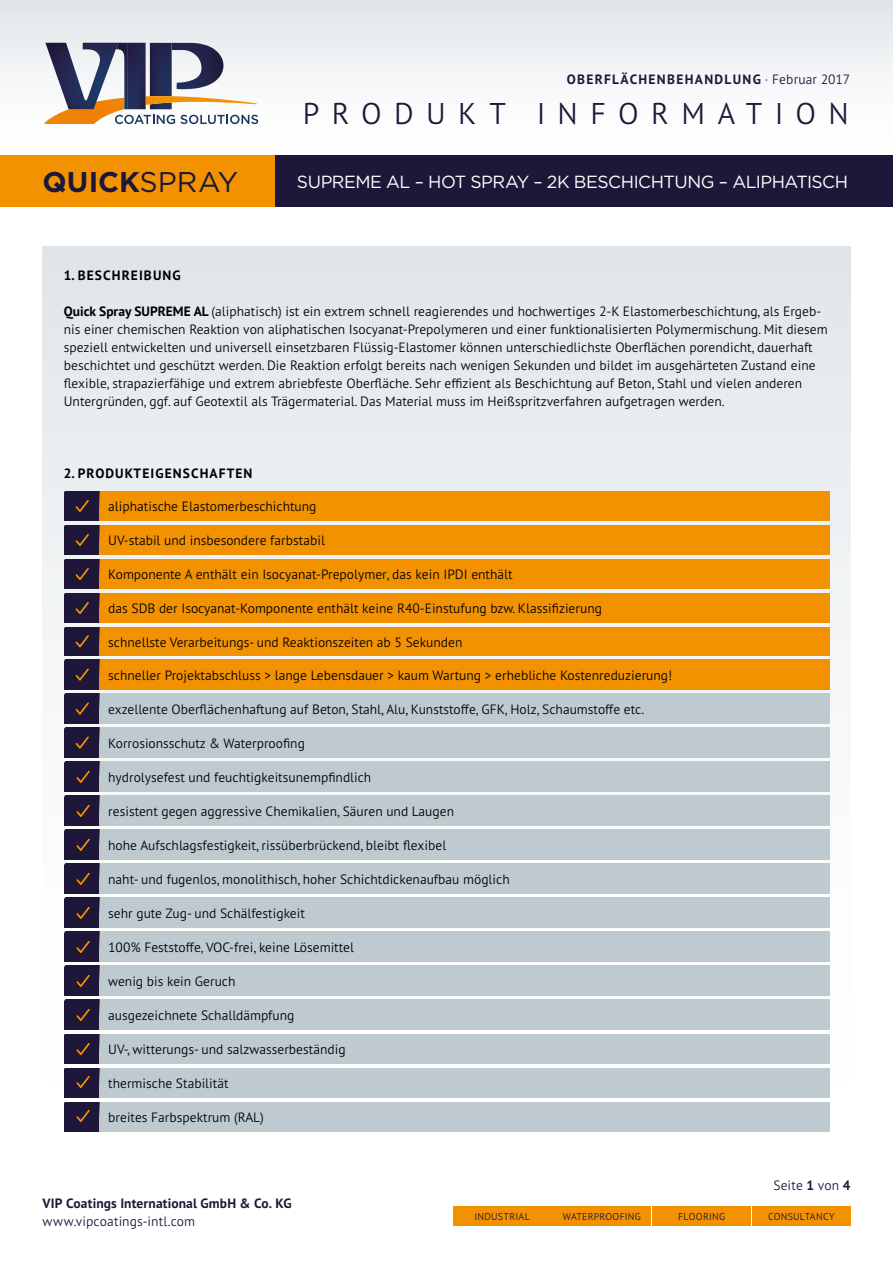
<style>
.page{position:relative;width:893px;height:1263px;background:#fff}
.page>*{position:absolute;margin:0;border:0;box-sizing:border-box;transform-origin:0 0}
.t1{font:300 30px "PT Sans Pro";letter-spacing:.41em;color:#1e1739}
.t2{font:700 28.5px "Gotham";letter-spacing:.005em;color:#1e1739}
.t3{font:17.55px "Gotham";letter-spacing:-.03em;color:#fff}
.t4{font:300 13.5px/18px "PT Sans Pro";color:#000}
.t5{font:700 13.5px "PT Sans Pro";letter-spacing:.08em;color:#000}
.t6{font:700 13.5px "PT Sans Pro";letter-spacing:.015em;color:#1e1739}
.t7{font:300 13.5px "PT Sans Pro";letter-spacing:.01em;color:#1e1739}
.t8{font:700 13.5px "PT Sans Pro";letter-spacing:.095em;color:#1e1739}
.t9{font:300 9.9px "PT Sans Pro";letter-spacing:.02em;color:#1e1739}
.s1{font-weight:300}
.s2{font-weight:400}
.s3{font-weight:700}
</style>
<div class="page">
<div style="left:0;top:0;width:893px;height:155px;background:linear-gradient(to bottom,#e2e7ea,#fff)"></div>
<div style="left:453px;top:1206px;width:98px;height:20px;background:#f39200"></div>
<div style="left:553px;top:1206px;width:98px;height:20px;background:#f39200"></div>
<div style="left:653px;top:1206px;width:98px;height:20px;background:#f39200"></div>
<div style="left:752px;top:1206px;width:98px;height:20px;background:#f39200"></div>
<svg style="left:44px;top:43px;width:215px;height:81px"></svg>
<div style="left:43px;top:247px;width:807px;height:925px;background:linear-gradient(to bottom,#e4e8eb,#fff)"></div>
<div style="left:0;top:155px;width:276px;height:51px;background:#f39200"></div>
<div style="left:276px;top:155px;width:617px;height:51px;background:#1e1739"></div>
<svg style="left:65px;top:491px;width:765px;height:640px;background:#ccb795"></svg>
<p class="t8" style="left:567px;top:70px;width:285px">OBERFLÄCHENBEHANDLUNG <span class="s1">· Februar 2017</span></p>
<h2 class="t2" style="left:43px;top:163px;width:197px">QUICK<span class="s2">SPRAY</span></h2>
<h1 class="t1" style="left:303px;top:94px;width:548px">PRODUKT INFORMATION</h1>
<p class="t3" style="left:297px;top:170px;width:553px">SUPREME AL – HOT SPRAY – 2K BESCHICHTUNG – ALIPHATISCH</p>
<p class="t5" style="left:64px;top:266px;width:118px">1. BESCHREIBUNG</p>
<p class="t4" style="left:64px;top:302px;width:765px"><span class="s3">Quick Spray SUPREME AL</span> (aliphatisch) ist ein extrem schnell reagierendes und hochwertiges 2-K Elastomerbeschichtung, als Ergeb&shy;nis einer chemischen Reaktion von aliphatischen Isocyanat-Prepolymeren und einer funktionalisierten Polymermischung. Mit diesem speziell entwickelten und universell einsetzbaren Flüssig-Elastomer können unterschiedlichste Oberflächen porendicht, dauerhaft beschichtet und geschützt werden. Die Reaktion erfolgt bereits nach wenigen Sekunden und bildet im ausgehärteten Zustand eine flexible, strapazierfähige und extrem abriebfeste Oberfläche. Sehr effizient als Beschichtung auf Beton, Stahl und vielen anderen Untergründen, ggf. auf Geotextil als Trägermaterial. Das Material muss im Heißspritzverfahren aufgetragen werden.</p>
<p class="t5" style="left:64px;top:464px;width:190px">2. PRODUKTEIGENSCHAFTEN</p>
<p class="t4" style="left:108px;top:497px;width:210px">aliphatische Elastomerbeschichtung</p>
<p class="t4" style="left:108px;top:531px;width:218px">UV-stabil und insbesondere farbstabil</p>
<p class="t4" style="left:108px;top:565px;width:406px">Komponente A enthält ein Isocyanat-Prepolymer, das kein IPDI enthält</p>
<p class="t4" style="left:108px;top:599px;width:495px">das SDB der Isocyanat-Komponente enthält keine R40-Einstufung bzw. Klassifizierung</p>
<p class="t4" style="left:108px;top:632px;width:356px">schnellste Verarbeitungs- und Reaktionszeiten ab 5 Sekunden</p>
<p class="t4" style="left:108px;top:666px;width:566px">schneller Projektabschluss &gt; lange Lebensdauer &gt; kaum Wartung &gt; erhebliche Kostenreduzierung!</p>
<p class="t4" style="left:108px;top:700px;width:537px">exzellente Oberflächenhaftung auf Beton, Stahl, Alu, Kunststoffe, GFK, Holz, Schaumstoffe etc.</p>
<p class="t4" style="left:108px;top:734px;width:198px">Korrosionsschutz &amp; Waterproofing</p>
<p class="t4" style="left:108px;top:768px;width:265px">hydrolysefest und feuchtigkeitsunempfindlich</p>
<p class="t4" style="left:108px;top:802px;width:347px">resistent gegen aggressive Chemikalien, Säuren und Laugen</p>
<p class="t4" style="left:108px;top:836px;width:340px">hohe Aufschlagsfestigkeit, rissüberbrückend, bleibt flexibel</p>
<p class="t4" style="left:108px;top:870px;width:403px">naht- und fugenlos, monolithisch, hoher Schichtdickenaufbau möglich</p>
<p class="t4" style="left:108px;top:904px;width:198px">sehr gute Zug- und Schälfestigkeit</p>
<p class="t4" style="left:108px;top:938px;width:247px">100% Feststoffe, VOC-frei, keine Lösemittel</p>
<p class="t4" style="left:108px;top:972px;width:129px">wenig bis kein Geruch</p>
<p class="t4" style="left:108px;top:1006px;width:188px">ausgezeichnete Schalldämpfung</p>
<p class="t4" style="left:108px;top:1040px;width:239px">UV-, witterungs- und salzwasserbeständig</p>
<p class="t4" style="left:108px;top:1074px;width:122px">thermische Stabilität</p>
<p class="t4" style="left:108px;top:1108px;width:157px">breites Farbspektrum (RAL)</p>
<p class="t7" style="left:773px;top:1177px;width:79px">Seite <span class="s3">1</span> von <span class="s3">4</span></p>
<p class="t6" style="left:43px;top:1194px;width:251px">VIP Coatings International GmbH &amp; Co. KG</p>
<p class="t7" style="left:43px;top:1213px;width:154px">www.vipcoatings-intl.com</p>
<p class="t9" style="left:475px;top:1210px;width:57px">INDUSTRIAL</p>
<p class="t9" style="left:563px;top:1210px;width:80px">WATERPROOFING</p>
<p class="t9" style="left:678px;top:1210px;width:48px">FLOORING</p>
<p class="t9" style="left:768px;top:1210px;width:68px">CONSULTANCY</p>
</div>
